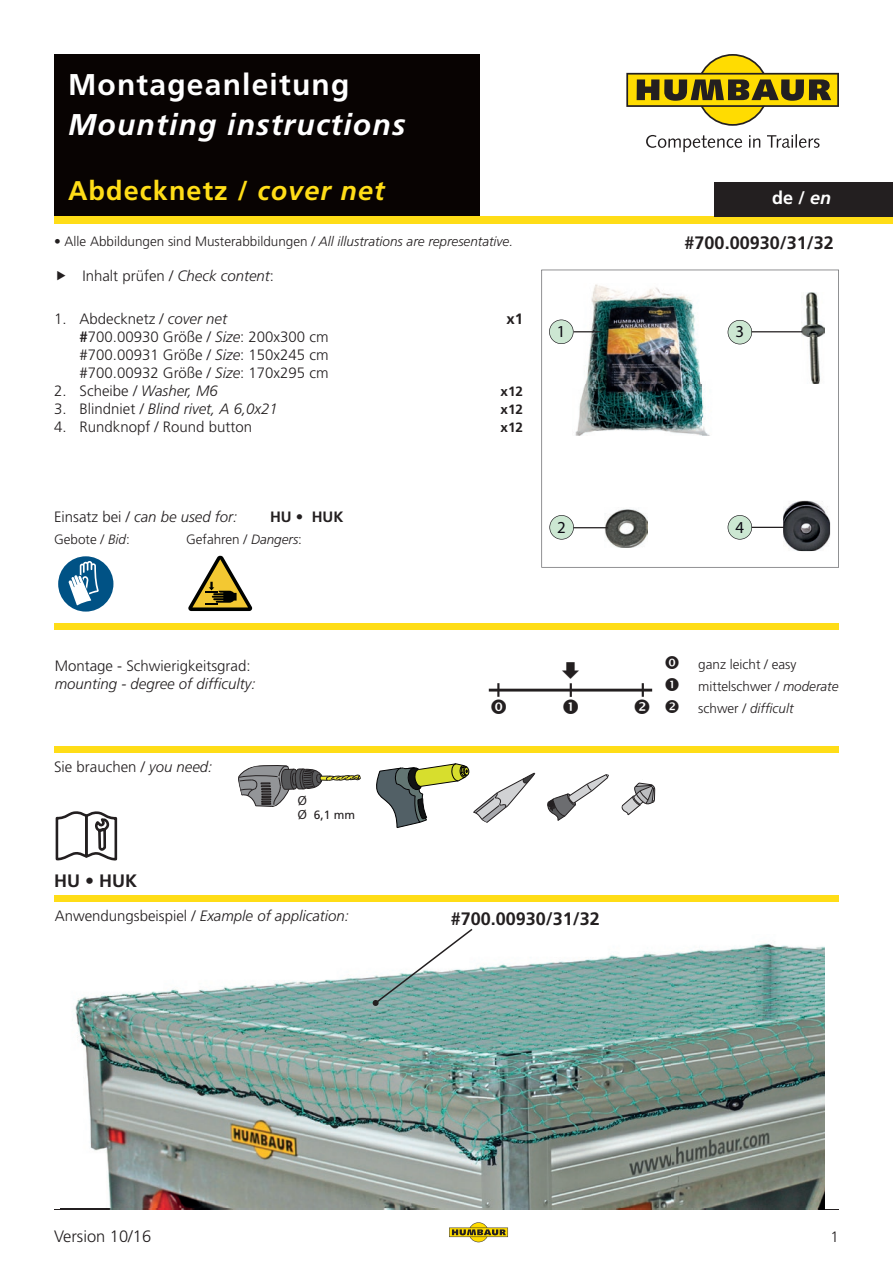
<style>
.page{position:relative;width:893px;height:1263px;background:#fff}
.page>*{position:absolute;margin:0;border:0;box-sizing:border-box;transform-origin:0 0}
.t1{font:italic 700 30px "Frutiger LT";letter-spacing:.04em;color:#fff}
.t2{font:700 30px "Frutiger LT";letter-spacing:.04em;color:#fff}
.t3{font:700 27px "Frutiger LT";letter-spacing:.04em;color:#ffdd17}
.t4{font:700 18px "Frutiger LT";color:#231f20}
.t5{font:700 18px "Frutiger LT";color:#fff}
.t6{font:16.8px "Myriad Pro";color:#0d0b14}
.t7{font:300 16.5px "Frutiger CE";color:#231f20}
.t8{font:300 15px/18px "Frutiger CE";color:#231f20;text-align:justify}
.t9{font:italic 300 15px "Frutiger LT";color:#231f20}
.t10{font:italic 300 15px "Frutiger CE";color:#231f20}
.t11{font:300 15px "Frutiger LT";color:#231f20}
.t12{font:700 15px "Frutiger LT";color:#231f20}
.t13{font:700 15px "Frutiger CE";color:#231f20}
.t14{font:300 13.5px/21.6px "Frutiger CE";color:#231f20}
.t15{font:300 13.5px "Frutiger LT";color:#231f20}
.t16{font:700 13.5px "Frutiger CE";color:#231f20}
.t17{font:13.2px "Myriad Pro";color:#231f20}
.t18{font:12px "Frutiger LT";color:#231f20}
.s1{font-style:italic}
.s2{font-family:"Frutiger LT"}
.s3{font-weight:700}
.s4{font-style:normal}
</style>
<div class="page">
<svg style="left:449px;top:1222px;width:59px;height:20px"></svg>
<hr style="left:54px;top:1209px;width:785px;height:1px;background:#231f20">
<svg style="left:626px;top:54px;width:213px;height:72px"></svg>
<svg style="left:646px;top:135px;width:96px;height:17px"></svg>
<svg style="left:749px;top:135px;width:11px;height:13px"></svg>
<svg style="left:767px;top:134px;width:53px;height:14px"></svg>
<div style="left:54px;top:54px;width:425px;height:163px;background:#080302"></div>
<div style="left:54px;top:216px;width:839px;height:8px;background:#ffdd17"></div>
<div style="left:58px;top:556px;width:55px;height:56px;background:#005285;border-radius:50%"></div>
<svg style="left:68px;top:561px;width:31px;height:45px"></svg>
<svg style="left:188px;top:556px;width:64px;height:55px"></svg>
<div style="left:714px;top:182px;width:179px;height:34px;background:#231f20"></div>
<svg style="left:541px;top:270px;width:298px;height:298px"></svg>
<div style="left:54px;top:623px;width:785px;height:7px;background:#ffdd17"></div>
<div style="left:54px;top:747px;width:785px;height:6px;background:#ffdd17"></div>
<hr style="left:489px;top:689px;width:163px;height:2px;background:#231f20">
<svg style="left:547px;top:774px;width:62px;height:47px"></svg>
<svg style="left:621px;top:782px;width:34px;height:34px"></svg>
<svg style="left:238px;top:765px;width:123px;height:42px"></svg>
<div style="left:308px;top:796px;width:54px;height:29px;background:#fff"></div>
<svg style="left:376px;top:763px;width:159px;height:65px"></svg>
<svg style="left:55px;top:811px;width:63px;height:50px"></svg>
<div style="left:54px;top:895px;width:785px;height:7px;background:#ffdd17"></div>
<img style="left:61px;top:943px;width:764px;height:267px">
<svg style="left:372px;top:929px;width:100px;height:77px"></svg>
<svg style="left:491px;top:683px;width:15px;height:14px"></svg>
<svg style="left:562px;top:683px;width:17px;height:14px"></svg>
<svg style="left:635px;top:683px;width:14px;height:14px"></svg>
<h1 class="t2" style="left:68px;top:67px;width:283px">Montageanleitung</h1>
<h1 class="t1" style="left:68px;top:107px;width:339px">Mounting instructions</h1>
<h2 class="t3" style="left:68px;top:175px;width:318px">Abdecknetz / <span class="s1">cover net</span></h2>
<p class="t14" style="left:54px;top:231px;width:461px"><span class="s2">•</span> Alle Abbildungen sind Musterabbildungen / <span class="s1">All illustrations are representative.</span></p>
<p class="t8" style="left:82px;top:267px;width:193px">Inhalt prüfen / <span class="s1">Check content</span>:</p>
<p class="t8" style="left:54px;top:310px;width:175px">1. Abdecknetz / <span class="s1">cover net</span></p>
<p class="t13" style="left:506px;top:310px;width:18px">x1</p>
<p class="t8" style="left:80px;top:328px;width:250px"><span class="s3">#</span>700.00930 Größe / <span class="s1">Size</span>: 200x300 cm #700.00931 Größe / <span class="s1">Size</span>: 150x245 cm #700.00932 Größe / <span class="s1">Size</span>: 170x295 cm</p>
<p class="t10" style="left:54px;top:382px;width:165px"><span class="s4">2. Scheibe</span> / Washer, M6</p>
<p class="t16" style="left:500px;top:383px;width:24px">x12</p>
<p class="t10" style="left:54px;top:400px;width:225px"><span class="s4">3. Blindniet</span> / Blind rivet, A 6,0x21</p>
<p class="t16" style="left:500px;top:401px;width:24px">x12</p>
<p class="t8" style="left:54px;top:418px;width:200px">4. Rundknopf / Round button</p>
<p class="t16" style="left:500px;top:419px;width:24px">x12</p>
<p class="t9" style="left:54px;top:508px;width:185px"><span class="s4">Einsatz bei /</span> can be used for:</p>
<p class="t12" style="left:270px;top:508px;width:75px">HU • HUK</p>
<p class="t15" style="left:54px;top:531px;width:77px">Gebote / <span class="s1">Bid</span>:</p>
<p class="t15" style="left:186px;top:531px;width:118px">Gefahren / <span class="s1">Dangers</span>:</p>
<p class="t6" style="left:557px;top:321px;width:10px">1</p>
<p class="t6" style="left:557px;top:517px;width:10px">2</p>
<p class="t11" style="left:55px;top:657px;width:197px">Montage - Schwierigkeitsgrad:</p>
<p class="t9" style="left:55px;top:675px;width:202px">mounting - degree of difficulty:</p>
<p class="t11" style="left:54px;top:759px;width:160px">Sie brauchen / <span class="s1">you need:</span></p>
<p class="t17" style="left:298px;top:806px;width:52px">Ø 13 mm</p>
<p class="t18" style="left:314px;top:808px;width:43px">6,1 mm</p>
<p class="t4" style="left:54px;top:870px;width:84px">HU • HUK</p>
<p class="t9" style="left:55px;top:907px;width:296px"><span class="s4">Anwendungsbeispiel /</span> Example of application:</p>
<p class="t4" style="left:451px;top:908px;width:151px">#700.00930/31/32</p>
<p class="t5" style="left:772px;top:187px;width:61px">de / <span class="s1">en</span></p>
<p class="t4" style="left:685px;top:232px;width:151px">#700.00930/31/32</p>
<p class="t6" style="left:735px;top:321px;width:10px">3</p>
<p class="t6" style="left:735px;top:517px;width:10px">4</p>
<p class="t14" style="left:698px;top:654px;width:142px">ganz leicht / easy mittelschwer / <span class="s1">moderate </span>schwer / <span class="s1">difficult</span></p>
<p class="t7" style="left:54px;top:1227px;width:99px">Version 10/16</p>
<p class="t8" style="left:831px;top:1228px;width:10px">1</p>
</div>
